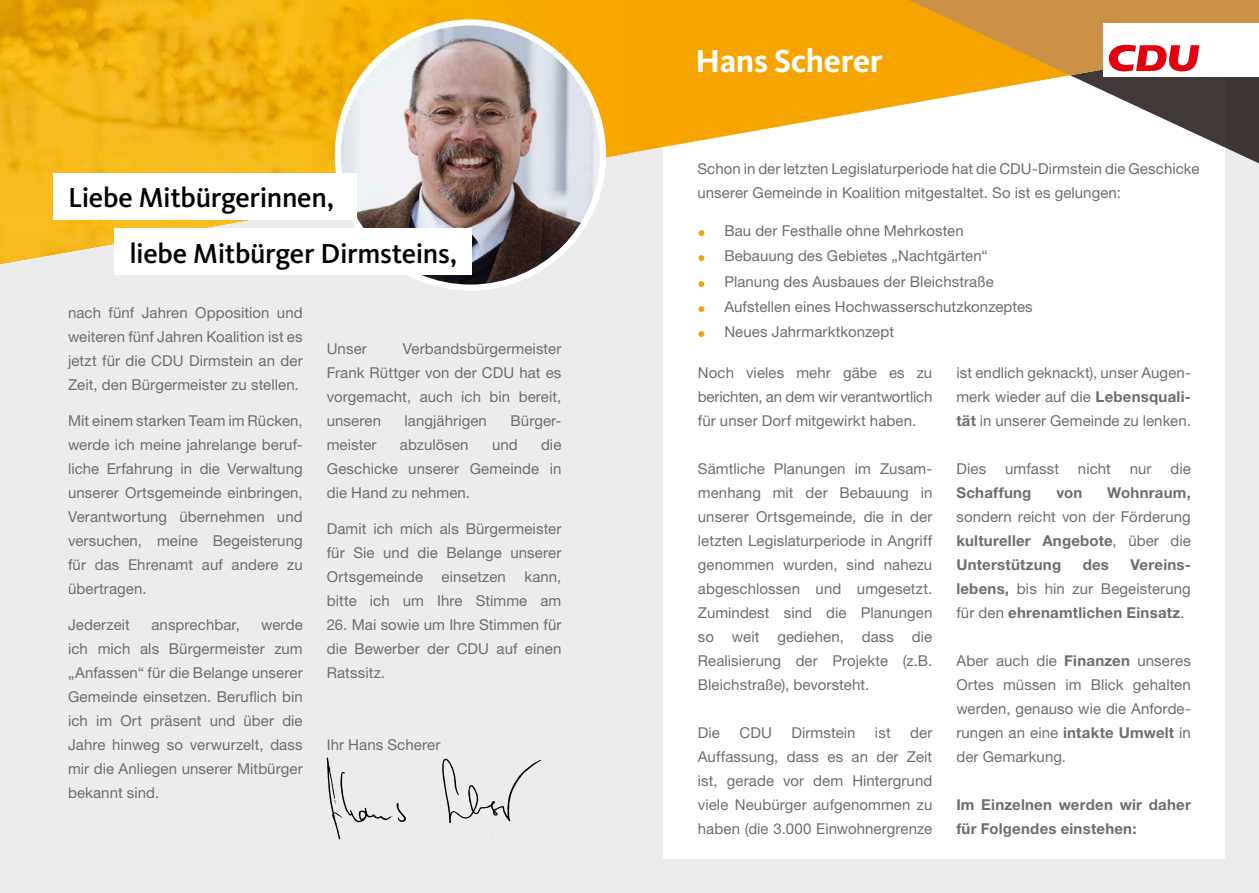
<style>
.page{position:relative;width:1259px;height:893px;background:#fff}
.page>*{position:absolute;margin:0;border:0;box-sizing:border-box;transform-origin:0 0}
.t1{font:700 33px "CDU Kievit Tab";letter-spacing:-.01em;color:#fff}
.t2{font:500 28.5px/55.3px "CDU Kievit Tab";letter-spacing:-.01em;color:#000}
.t3{font:15px/24px "Helvetica Neue LT Std";letter-spacing:.005em;color:#6e6e6d;text-align:justify}
.t4{font:700 15px/24px "Helvetica Neue LT Std";letter-spacing:.015em;color:#6e6e6d;text-align:justify}
.s1{font-size:16.5px;color:#f6a500}
.s2{font-weight:700}
.s3{font-weight:400}
</style>
<div class="page">
<div style="left:629px;top:0;width:630px;height:893px;background:#ececec"></div>
<div style="left:0;top:0;width:629px;height:893px;background:#ececec"></div>
<div style="left:663px;top:38px;width:562px;height:820px;background:#fff"></div>
<svg style="left:629px;top:0;width:279px;height:153px;fill:#f6a500"></svg>
<img style="left:0;top:0;width:315px;height:264px">
<img style="left:315px;top:0;width:314px;height:173px">
<svg style="left:442px;top:758px;width:99px;height:65px"></svg>
<svg style="left:327px;top:758px;width:79px;height:81px"></svg>
<img style="left:335px;top:19px;width:271px;height:272px">
<div style="left:53px;top:173px;width:304px;height:47px;background:#fff"></div>
<div style="left:115px;top:228px;width:357px;height:47px;background:#fff"></div>
<svg style="left:908px;top:0;width:351px;height:163px"></svg>
<h2 class="t2" style="left:129px;top:170px;width:329px;text-indent:-61px">Liebe Mitbürgerinnen,<br>liebe Mitbürger Dirmsteins,</h2>
<p class="t3" style="left:68px;top:300px;width:236px">nach fünf Jahren Opposition und weiteren fünf Jahren Koalition ist es jetzt für die CDU Dirmstein an der Zeit, den Bürgermeister zu stellen.</p>
<p class="t3" style="left:68px;top:408px;width:236px">Mit einem starken Team im Rücken, werde ich meine jahrelange beruf&shy;liche Erfahrung in die Verwaltung unserer Ortsgemeinde einbringen, Verantwortung übernehmen und versuchen, meine Begeisterung für das Ehrenamt auf andere zu übertragen.</p>
<p class="t3" style="left:68px;top:612px;width:63px">Jederzeit</p>
<p class="t3" style="left:151px;top:612px;width:90px">ansprechbar,</p>
<p class="t3" style="left:68px;top:612px;width:236px;text-indent:193px">werde ich mich als Bürgermeister zum „Anfassen“ für die Belange unserer Gemeinde einsetzen. Beruflich bin ich im Ort präsent und über die Jahre hinweg so verwurzelt, dass mir die Anliegen unserer Mitbürger bekannt sind.</p>
<p class="t3" style="left:327px;top:336px;width:236px;text-indent:76px">Verbandsbürgermeister Frank Rüttger von der CDU hat es vorgemacht, auch ich bin bereit, unseren</p>
<p class="t3" style="left:327px;top:336px;width:42px">Unser</p>
<p class="t3" style="left:404px;top:408px;width:84px">langjährigen</p>
<p class="t3" style="left:510px;top:408px;width:52px">Bürger-</p>
<p class="t3" style="left:327px;top:432px;width:236px;text-indent:214px">die Geschicke unserer Gemeinde in die Hand zu nehmen.</p>
<p class="t3" style="left:327px;top:516px;width:236px">Damit ich mich als Bürgermeister für Sie und die Belange unserer Ortsgemeinde einsetzen kann, bitte ich um Ihre Stimme am</p>
<p class="t3" style="left:327px;top:612px;width:236px">26. Mai sowie um Ihre Stimmen für die Bewerber der CDU auf einen Ratssitz.</p>
<p class="t3" style="left:327px;top:432px;width:51px">meister</p>
<p class="t3" style="left:400px;top:432px;width:70px">abzulösen</p>
<p class="t3" style="left:492px;top:432px;width:27px">und</p>
<p class="t3" style="left:327px;top:732px;width:115px">Ihr Hans Scherer</p>
<h1 class="t1" style="left:695px;top:42px;width:189px">Hans Scherer</h1>
<p class="t3" style="left:697px;top:156px;width:503px">Schon in der letzten Legislaturperiode hat die CDU-Dirmstein die Geschicke unserer Gemeinde in Koalition mitgestaltet. So ist es gelungen:</p>
<p class="t3" style="left:697px;top:218px;width:268px"><span class="s1">•</span> Bau der Festhalle ohne Mehrkosten</p>
<p class="t3" style="left:697px;top:244px;width:292px"><span class="s1">•</span> Bebauung des Gebietes „Nachtgärten“</p>
<p class="t3" style="left:697px;top:269px;width:298px"><span class="s1">•</span> Planung des Ausbaues der Bleichstraße</p>
<p class="t3" style="left:697px;top:294px;width:337px"><span class="s1">•</span> Aufstellen eines Hochwasserschutzkonzeptes</p>
<p class="t3" style="left:697px;top:319px;width:198px"><span class="s1">•</span> Neues Jahrmarktkonzept</p>
<p class="t3" style="left:698px;top:360px;width:236px">Noch vieles mehr gäbe es zu berichten, an dem wir verantwortlich für unser Dorf mitgewirkt haben.</p>
<p class="t3" style="left:698px;top:456px;width:236px">Sämtliche Planungen im Zusam&shy;menhang mit der Bebauung in unserer Ortsgemeinde, die in der letzten Legislaturperiode in Angriff genommen wurden, sind nahezu abgeschlossen und umgesetzt.<br>Zumindest sind die Planungen so weit gediehen, dass die Realisierung der Projekte (z.B.<br>Bleichstraße), bevorsteht.</p>
<p class="t3" style="left:698px;top:720px;width:24px">Die</p>
<p class="t3" style="left:739px;top:720px;width:34px">CDU</p>
<p class="t3" style="left:791px;top:720px;width:66px">Dirmstein</p>
<p class="t3" style="left:875px;top:720px;width:17px">ist</p>
<p class="t3" style="left:956px;top:360px;width:236px">ist endlich geknackt), unser Augen&shy;merk wieder auf die <span class="s2">Lebensquali&shy;tät</span> in unserer Gemeinde zu lenken.</p>
<p class="t3" style="left:956px;top:456px;width:31px">Dies</p>
<p class="t3" style="left:1005px;top:456px;width:55px">umfasst</p>
<p class="t3" style="left:1078px;top:456px;width:35px">nicht</p>
<p class="t3" style="left:1129px;top:456px;width:23px">nur</p>
<p class="t3" style="left:1170px;top:456px;width:22px">die</p>
<p class="t4" style="left:956px;top:480px;width:76px">Schaffung</p>
<p class="t4" style="left:1056px;top:480px;width:27px">von</p>
<p class="t4" style="left:1107px;top:480px;width:85px">Wohnraum,</p>
<p class="t3" style="left:956px;top:504px;width:236px">sondern reicht von der Förderung <span class="s2">kultureller Angebote</span>, über die <span class="s2">Unterstützung</span></p>
<p class="t4" style="left:956px;top:552px;width:236px;text-indent:174px">Vereins&shy;lebens, <span class="s3">bis hin zur Begeisterung für den</span> ehrenamtlichen Einsatz<span class="s3">.</span></p>
<p class="t3" style="left:956px;top:648px;width:236px">Aber auch die <span class="s2">Finanzen</span> unseres Ortes müssen im Blick gehalten werden, genauso wie die Anforde&shy;rungen an eine <span class="s2">intakte Umwelt</span> in der Gemarkung.</p>
<p class="t4" style="left:956px;top:792px;width:236px">Im Einzelnen werden wir daher für Folgendes einstehen:</p>
<p class="t4" style="left:1082px;top:552px;width:28px">des</p>
<p class="t3" style="left:698px;top:720px;width:236px;text-indent:212px">der Auffassung, dass es an der Zeit ist, gerade vor dem Hintergrund viele Neubürger aufgenommen zu haben (die 3.000 Einwohnergrenze</p>
</div>
